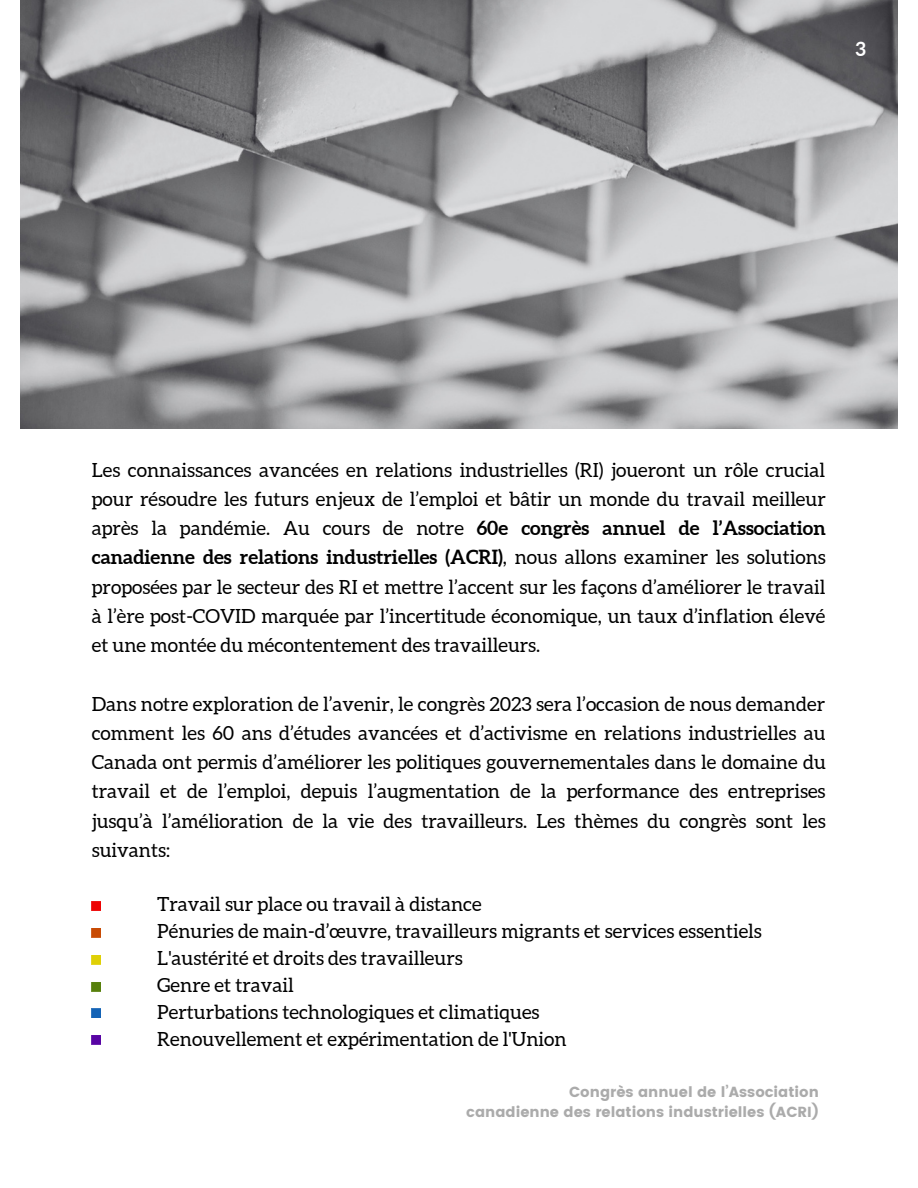
<style>
.page{position:relative;width:918px;height:1188px;background:#fff}
.page>*{position:absolute;margin:0;border:0;box-sizing:border-box;transform-origin:0 0}
.t1{font:19.5px/29.2px "Aleo";color:#000;text-align:justify}
.t2{font:700 19.5px "Aleo";color:#fff}
.t3{font:14.55px "Poppins";color:#ababab}
.s1{font-weight:700}
</style>
<div class="page">
<img style="left:21px;top:0;width:876px;height:429px">
<svg style="left:91px;top:901px;width:10px;height:10px"></svg>
<svg style="left:91px;top:928px;width:10px;height:10px"></svg>
<svg style="left:91px;top:955px;width:10px;height:10px"></svg>
<svg style="left:91px;top:982px;width:10px;height:10px"></svg>
<svg style="left:91px;top:1008px;width:10px;height:10px"></svg>
<svg style="left:91px;top:1035px;width:10px;height:10px"></svg>
<p class="t2" style="left:856px;top:38px;width:12px">3</p>
<p class="t1" style="left:92px;top:455px;width:736px">Les connaissances avancées en relations industrielles (RI) joueront un rôle crucial pour résoudre les futurs enjeux de l’emploi et bâtir un monde du travail meilleur après la pandémie. Au cours de notre <span class="s1">60e congrès annuel de l’Association canadienne des relations industrielles (ACRI)</span>, nous allons examiner les solutions proposées par le secteur des RI et mettre l’accent sur les façons d’améliorer le travail à l’ère post-COVID marquée par l’incertitude économique, un taux d’inflation élevé et une montée du mécontentement des travailleurs.</p>
<p class="t1" style="left:92px;top:689px;width:736px">Dans notre exploration de l’avenir, le congrès 2023 sera l’occasion de nous demander comment les 60 ans d’études avancées et d’activisme en relations industrielles au Canada ont permis d’améliorer les politiques gouvernementales dans le domaine du travail et de l’emploi, depuis l’augmentation de la performance des entreprises jusqu’à l’amélioration de la vie des travailleurs. Les thèmes du congrès sont les suivants:</p>
<p class="t1" style="left:157px;top:889px;width:326px">Travail sur place ou travail à distance</p>
<p class="t1" style="left:157px;top:916px;width:606px">Pénuries de main-d’œuvre, travailleurs migrants et services essentiels</p>
<p class="t1" style="left:157px;top:943px;width:307px">L'austérité et droits des travailleurs</p>
<p class="t1" style="left:157px;top:970px;width:138px">Genre et travail</p>
<p class="t1" style="left:157px;top:997px;width:384px">Perturbations technologiques et climatiques</p>
<p class="t1" style="left:157px;top:1024px;width:411px">Renouvellement et expérimentation de l'Union</p>
<p class="t3" style="left:569px;top:1083px;width:251px">Congrès annuel de l’Association</p>
<p class="t3" style="left:466px;top:1103px;width:354px">canadienne des relations industrielles (ACRI)</p>
</div>
